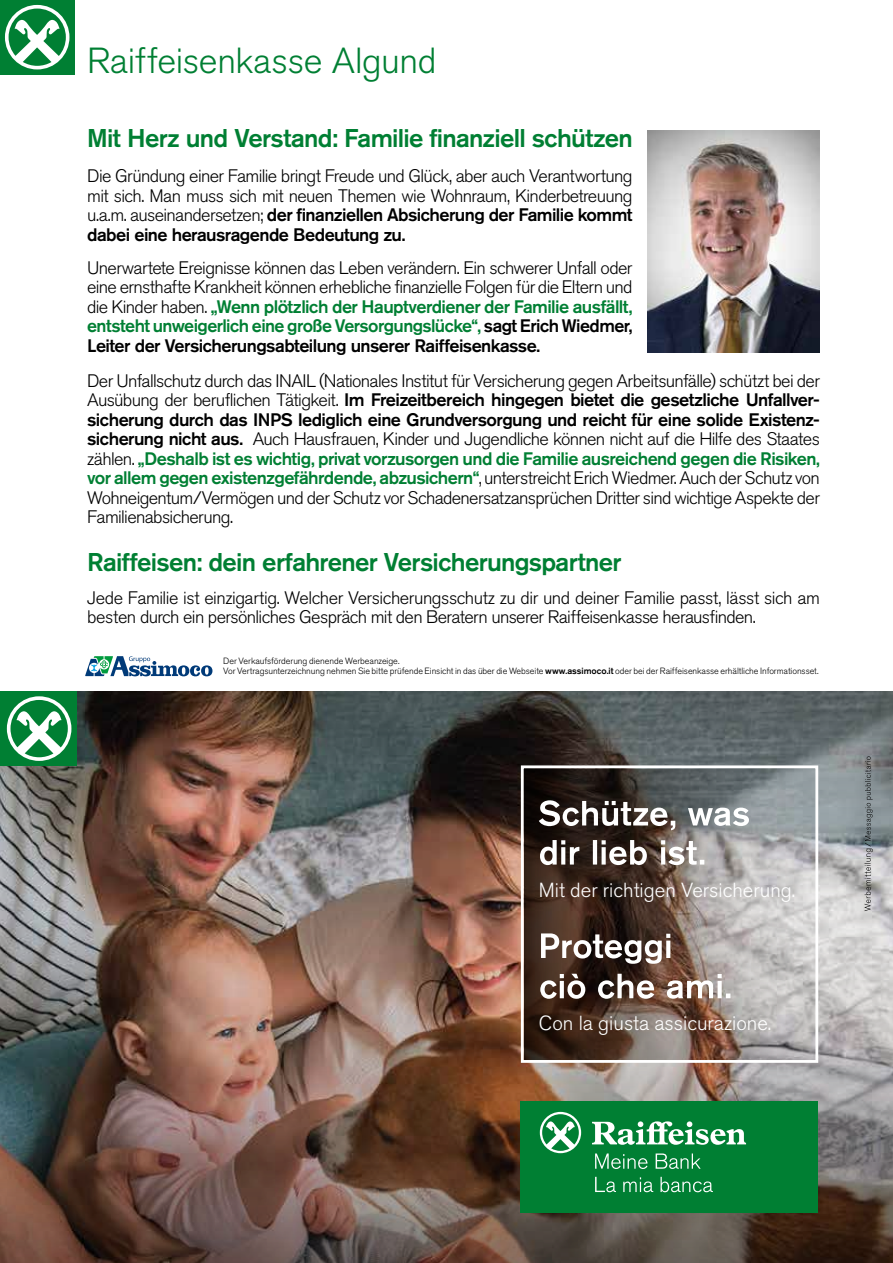
<style>
.page{position:relative;width:893px;height:1263px;background:#fff}
.page>*{position:absolute;margin:0;border:0;box-sizing:border-box;transform-origin:0 0}
.t1{font:300 36px "Akzidenz Grotesk BQ";letter-spacing:-.01em;color:#007f33}
.t2{font:500 25.5px "Akzidenz Grotesk BQ";letter-spacing:-.025em;color:#007f33}
.t3{font:300 20.25px "Akzidenz Grotesk BQ";color:#fff}
.t4{font:300 18px/19.5px "Akzidenz Grotesk BQ";letter-spacing:-.035em;color:#000;text-align:justify}
.t5{font:300 9px/10.5px "Akzidenz Grotesk BQ";letter-spacing:-.01em;color:#000}
.s1{font-weight:500}
.s2{font-weight:500;color:#007f33}
</style>
<div class="page">
<div style="left:0;top:0;width:74px;height:74px;background:#007f33"></div>
<svg style="left:5px;top:5px;width:64px;height:64px"></svg>
<img style="left:647px;top:130px;width:173px;height:222px">
<svg style="left:85px;top:656px;width:127px;height:20px"></svg>
<img style="left:0;top:943px;width:893px;height:320px">
<img style="left:0;top:691px;width:893px;height:252px">
<svg style="left:525px;top:769px;width:289px;height:290px;background:#796f6a"></svg>
<svg style="left:864px;top:756px;width:9px;height:155px"></svg>
<svg style="left:539px;top:800px;width:210px;height:30px"></svg>
<svg style="left:540px;top:840px;width:164px;height:25px"></svg>
<svg style="left:541px;top:933px;width:129px;height:31px"></svg>
<svg style="left:540px;top:974px;width:190px;height:25px"></svg>
<div style="left:521px;top:1101px;width:297px;height:112px;background:#007f33"></div>
<svg style="left:595px;top:1153px;width:52px;height:16px"></svg>
<svg style="left:656px;top:1153px;width:45px;height:16px"></svg>
<svg style="left:595px;top:1177px;width:21px;height:15px"></svg>
<svg style="left:623px;top:1177px;width:30px;height:15px"></svg>
<svg style="left:660px;top:1177px;width:53px;height:15px"></svg>
<svg style="left:592px;top:1121px;width:154px;height:24px"></svg>
<svg style="left:540px;top:1112px;width:41px;height:41px"></svg>
<div style="left:521px;top:765px;width:297px;height:298px;border:3px solid #fff"></div>
<div style="left:0;top:691px;width:76px;height:75px;background:#007f33"></div>
<svg style="left:7px;top:696px;width:64px;height:65px"></svg>
<h1 class="t1" style="left:87px;top:40px;width:351px">Raiffeisenkasse Algund</h1>
<h2 class="t2" style="left:87px;top:122px;width:547px">Mit Herz und Verstand: Familie finanziell schützen</h2>
<p class="t4" style="left:87px;top:167px;width:547px">Die Gründung einer Familie bringt Freude und Glück, aber auch Verantwortung mit sich. Man muss sich mit neuen Themen wie Wohnraum, Kinderbetreuung u.a.m. auseinandersetzen; <span class="s1">der finanziellen Absicherung der Familie kommt dabei eine herausragende Bedeutung zu.</span></p>
<p class="t4" style="left:87px;top:258px;width:547px">Unerwartete Ereignisse können das Leben verändern. Ein schwerer Unfall oder eine ernsthafte Krankheit können erhebliche finanzielle Folgen für die Eltern und die Kinder haben. <span class="s2">„Wenn plötzlich der Hauptverdiener der Familie ausfällt, entsteht unweigerlich eine große Versorgungslücke“,</span> <span class="s1">sagt Erich Wiedmer, Leiter der Versicherungsabteilung unserer Raiffeisenkasse.</span></p>
<p class="t4" style="left:87px;top:371px;width:734px">Der Unfallschutz durch das INAIL (Nationales Institut für Versicherung gegen Arbeitsunfälle) schützt bei der Ausübung der beruflichen Tätigkeit. <span class="s1">Im Freizeitbereich hingegen bietet die gesetzliche Unfallver&shy;sicherung durch das INPS lediglich eine Grundversorgung und reicht für eine solide Existenz&shy;sicherung nicht aus.</span> Auch Hausfrauen, Kinder und Jugendliche können nicht auf die Hilfe des Staates zählen. <span class="s2">„Deshalb ist es wichtig, privat vorzusorgen und die Familie ausreichend gegen die Risiken, vor allem gegen existenzgefährdende, abzusichern“</span>, unterstreicht Erich Wiedmer. Auch der Schutz von Wohneigentum/Vermögen und der Schutz vor Schadenersatzansprüchen Dritter sind wichtige Aspekte der Familienabsicherung.</p>
<h2 class="t2" style="left:87px;top:546px;width:536px">Raiffeisen: dein erfahrener Versicherungspartner</h2>
<p class="t4" style="left:87px;top:588px;width:734px">Jede Familie ist einzigartig. Welcher Versicherungsschutz zu dir und deiner Familie passt, lässt sich am besten durch ein persönliches Gespräch mit den Beratern unserer Raiffeisenkasse herausfinden.</p>
<p class="t5" style="left:223px;top:656px;width:597px">Der Verkaufsförderung dienende Werbeanzeige.<br>Vor Vertragsunterzeichnung nehmen Sie bitte prüfende Einsicht in das über die Webseite <span class="s1">www.assimoco.it</span> oder bei der Raiffeisenkasse erhältliche Informationsset.</p>
<p class="t3" style="left:539px;top:878px;width:258px">Mit der richtigen Versicherung.</p>
<p class="t3" style="left:539px;top:1011px;width:234px">Con la giusta assicurazione.</p>
</div>
